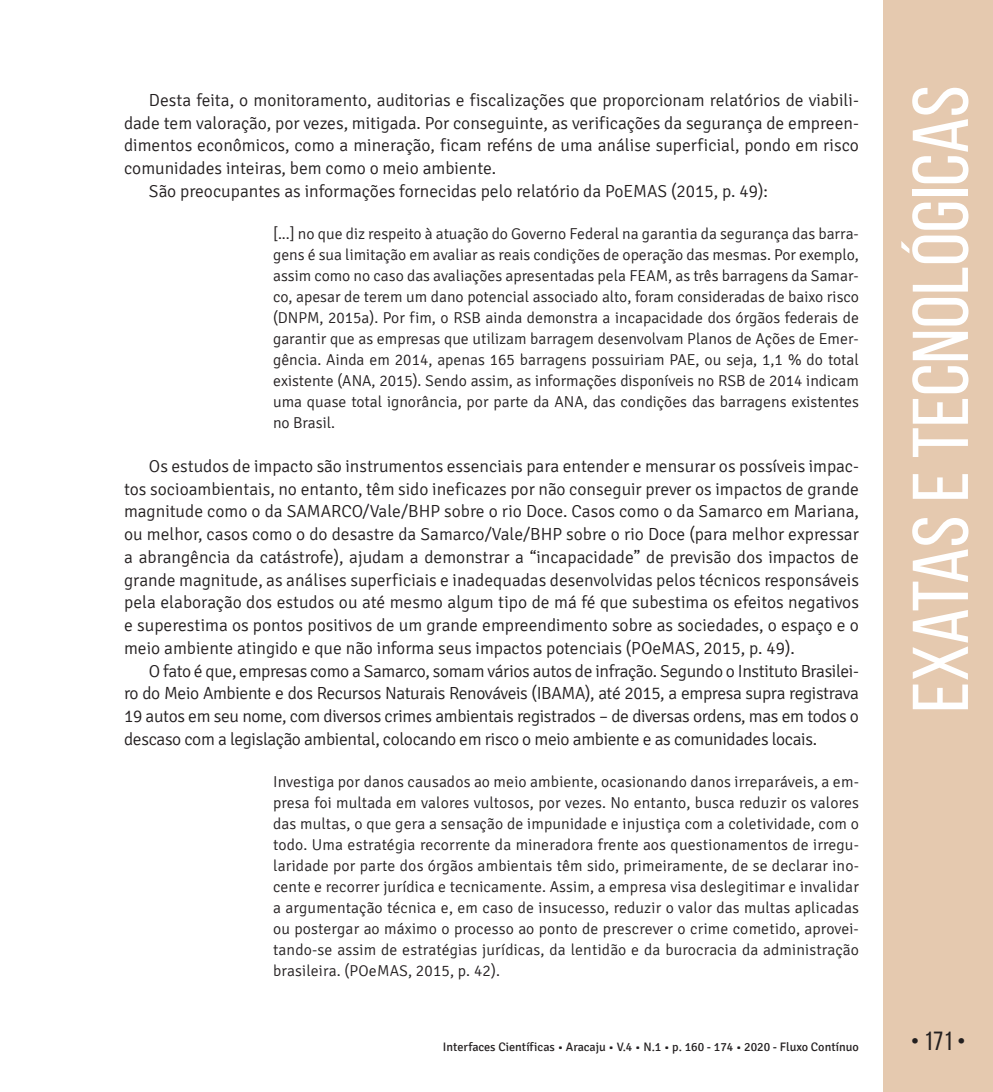
<style>
.page{position:relative;width:993px;height:1092px;background:#fff}
.page>*{position:absolute;margin:0;border:0;box-sizing:border-box;transform-origin:0 0}
.t1{font:78.75px "Bebas Neue";color:#fff;scale:1.09 1}
.t2{font:26.25px "Bebas Neue";color:#231f20}
.t3{font:300 17.5px/22.8px "Signika";color:#231f20;text-align:justify}
.t4{font:300 15.75px/21px "Signika";color:#231f20;text-align:justify}
.t5{font:12.25px "Signika";color:#231f20}
</style>
<div class="page">
<div style="left:883px;top:0;width:109px;height:1091px;background:#e5c9af"></div>
<p class="t3" style="left:149px;top:89px;width:711px">Desta feita, o monitoramento, auditorias e fiscalizações que proporcionam relatórios de viabili-</p>
<p class="t3" style="left:124px;top:112px;width:736px">dade tem valoração, por vezes, mitigada. Por conseguinte, as verificações da segurança de empreen-</p>
<p class="t3" style="left:124px;top:134px;width:736px">dimentos econômicos, como a mineração, ficam reféns de uma análise superficial, pondo em risco</p>
<p class="t3" style="left:124px;top:157px;width:373px">comunidades inteiras, bem como o meio ambiente.</p>
<p class="t3" style="left:149px;top:180px;width:620px">São preocupantes as informações fornecidas pelo relatório da PoEMAS (2015, p. 49):</p>
<p class="t4" style="left:273px;top:223px;width:587px">[...] no que diz respeito à atuação do Governo Federal na garantia da segurança das barra&shy;gens é sua limitação em avaliar as reais condições de operação das mesmas. Por exemplo, assim como no caso das avaliações apresentadas pela FEAM, as três barragens da Samar&shy;co, apesar de terem um dano potencial associado alto, foram consideradas de baixo risco (DNPM, 2015a). Por fim, o RSB ainda demonstra a incapacidade dos órgãos federais de garantir que as empresas que utilizam barragem desenvolvam Planos de Ações de Emer&shy;gência. Ainda em 2014, apenas 165 barragens possuiriam PAE, ou seja, 1,1 % do total existente (ANA, 2015). Sendo assim, as informações disponíveis no RSB de 2014 indicam uma quase total ignorância, por parte da ANA, das condições das barragens existentes no Brasil.</p>
<p class="t3" style="left:124px;top:455px;width:736px;text-indent:25px">Os estudos de impacto são instrumentos essenciais para entender e mensurar os possíveis impac&shy;tos socioambientais, no entanto, têm sido ineficazes por não conseguir prever os impactos de grande magnitude como o da SAMARCO/Vale/BHP sobre o rio Doce. Casos como o da Samarco em Mariana, ou melhor, casos como o do desastre da Samarco/Vale/BHP sobre o rio Doce (para melhor expressar a abrangência da catástrofe), ajudam a demonstrar a “incapacidade” de previsão dos impactos de grande magnitude, as análises superficiais e inadequadas desenvolvidas pelos técnicos responsáveis pela elaboração dos estudos ou até mesmo algum tipo de má fé que subestima os efeitos negativos e superestima os pontos positivos de um grande empreendimento sobre as sociedades, o espaço e o meio ambiente atingido e que não informa seus impactos potenciais (POeMAS, 2015, p. 49).</p>
<p class="t3" style="left:124px;top:659px;width:736px;text-indent:25px">O fato é que, empresas como a Samarco, somam vários autos de infração. Segundo o Instituto Brasilei&shy;ro do Meio Ambiente e dos Recursos Naturais Renováveis (IBAMA), até 2015, a empresa supra registrava 19 autos em seu nome, com diversos crimes ambientais registrados – de diversas ordens, mas em todos o descaso com a legislação ambiental, colocando em risco o meio ambiente e as comunidades locais.</p>
<p class="t4" style="left:273px;top:771px;width:587px">Investiga por danos causados ao meio ambiente, ocasionando danos irreparáveis, a em&shy;presa foi multada em valores vultosos, por vezes. No entanto, busca reduzir os valores das multas, o que gera a sensação de impunidade e injustiça com a coletividade, com o todo. Uma estratégia recorrente da mineradora frente aos questionamentos de irregu&shy;laridade por parte dos órgãos ambientais têm sido, primeiramente, de se declarar ino&shy;cente e recorrer jurídica e tecnicamente. Assim, a empresa visa deslegitimar e invalidar a argumentação técnica e, em caso de insucesso, reduzir o valor das multas aplicadas ou postergar ao máximo o processo ao ponto de prescrever o crime cometido, aprovei&shy;tando-se assim de estratégias jurídicas, da lentidão e da burocracia da administração brasileira. (POeMAS, 2015, p. 42).</p>
<h1 class="t1" style="left:897px;top:712px;width:577px;rotate:-90deg">Exatas e tecnológicas</h1>
<p class="t5" style="left:442px;top:1040px;width:417px">Interfaces Científicas • Aracaju • V.4 • N.1 • p. 160 - 174 • 2020 - Fluxo Contínuo</p>
<h2 class="t2" style="left:910px;top:1026px;width:56px">• 171 •</h2>
</div>
